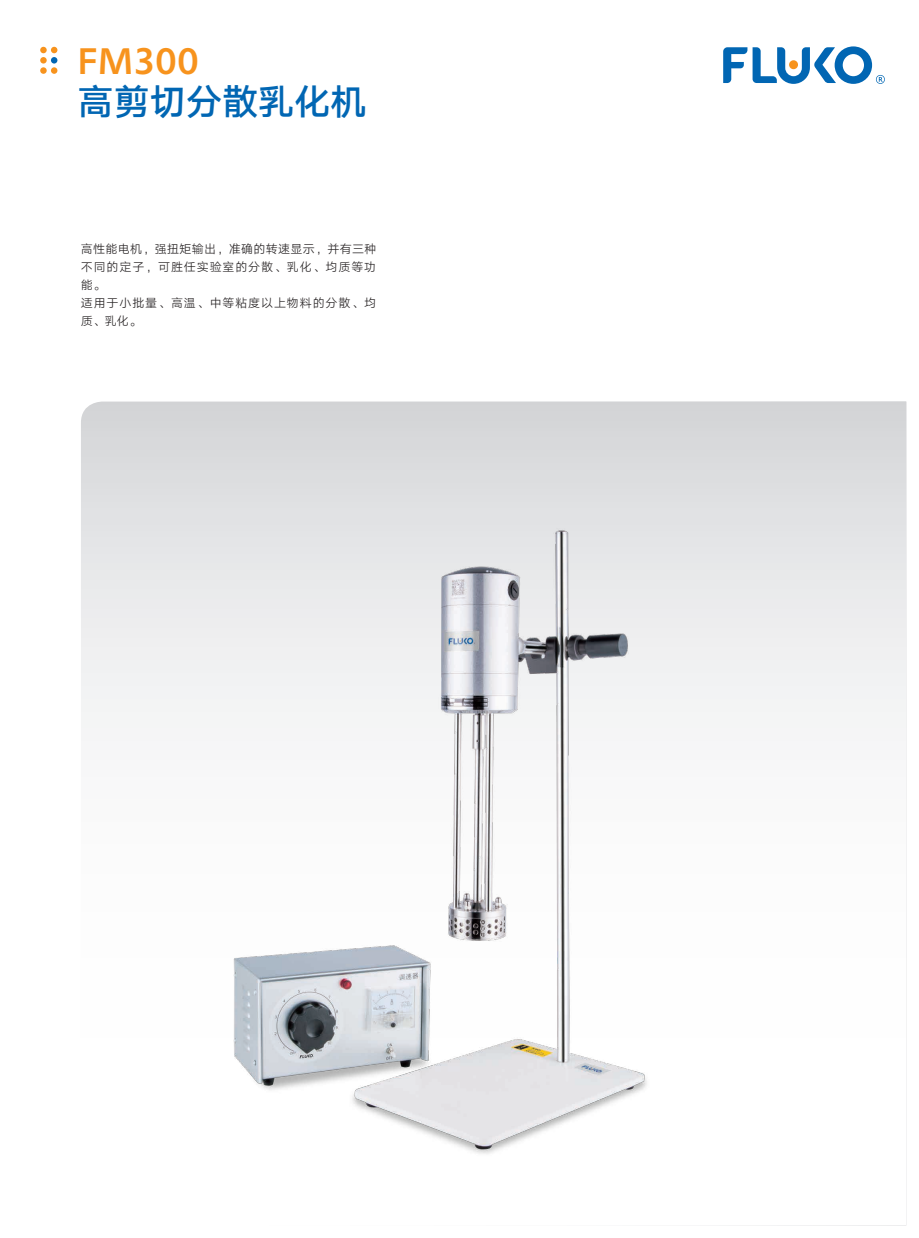
<style>
.page{position:relative;width:919px;height:1238px;background:#fff}
.page>*{position:absolute;margin:0;border:0;box-sizing:border-box;transform-origin:0 0}
.t1{font:36px "HY Qi Hei FES";letter-spacing:.005em;color:#0166b3}
.t2{font:36px "DTL Prokyon T Medium";color:#f7931d}
.t3{font:12px/18px "HY Qi Hei DES";letter-spacing:.075em;color:#231f20}
</style>
<div class="page">
<svg style="left:723px;top:46px;width:161px;height:38px"></svg>
<svg style="left:51px;top:47px;width:6px;height:6px"></svg>
<div style="left:51px;top:67px;width:6px;height:7px;background:#f7931d;border-radius:50%"></div>
<div style="left:51px;top:57px;width:6px;height:7px;background:#0166b3;border-radius:50%"></div>
<div style="left:40px;top:47px;width:7px;height:6px;background:#f7931d;border-radius:50%"></div>
<svg style="left:40px;top:67px;width:7px;height:7px"></svg>
<div style="left:40px;top:57px;width:7px;height:7px;background:#f7931d;border-radius:50%"></div>
<svg style="left:81px;top:401px;width:825px;height:327px"></svg>
<img style="left:219px;top:513px;width:443px;height:641px">
<h1 class="t2" style="left:78px;top:37px;width:123px">FM300</h1>
<h1 class="t1" style="left:78px;top:81px;width:290px">䗮燙賽鰓斞龌誼梽</h1>
<p class="t3" style="left:81px;top:240px;width:297px">䗮屟镾翄梽䯖媰怸蓤㪟熱䯖豈薶艊㩸㬫朄蛵䯖妛桹醑蟢醭讜艊呯厸䯖詵钂麇呺䖢咇艊鰓斞。龌誼。鰍㠮訵嗚镾、<br>㬎羮鲋啢恊㳝。䗮珕。跤訵賝姪飨醢窹旿艊鰓斞。鰍㠮。龌誼、</p>
</div>
